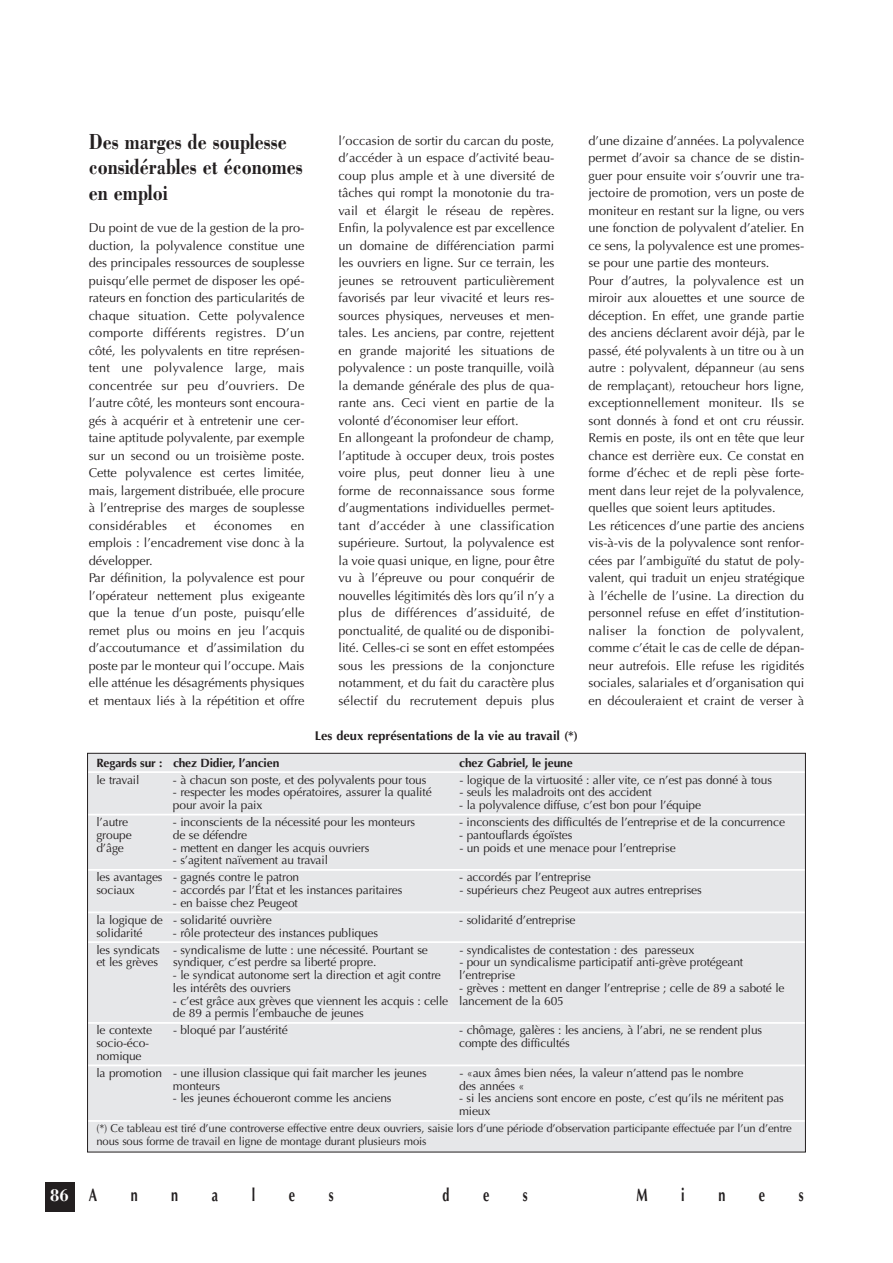
<style>
.page{position:relative;width:893px;height:1263px;background:#fff}
.page>*{position:absolute;margin:0;border:0;box-sizing:border-box;transform-origin:0 0}
.t1{font:700 22.5px/25.5px "Bodoni";color:#231f20;scale:.8 1}
.t2{font:700 18px "Optima";color:#231f20;scale:.7 1}
.t3{font:700 18px "Bodoni";color:#fff;scale:.85 1}
.t4{font:12.75px/17.5px "Optima";color:#231f20}
.t5{font:700 12.75px "Optima";color:#231f20}
.t6{font:12.75px "Optima";letter-spacing:.02em;color:#231f20}
.t7{font:12px/17px "Optima";letter-spacing:-.01em;color:#231f20}
.t8{font:700 12px "Optima";letter-spacing:-.01em;color:#231f20}
.t9{font:11.25px/12.8px "Optima";letter-spacing:-.01em;color:#231f20}
.s1{font-family:"Optima";color:#231f20}
</style>
<div class="page">
<div style="left:45px;top:1182px;width:29px;height:30px;background:#231f20"></div>
<div style="left:88px;top:754px;width:717px;height:398px;background:#e6e7e9"></div>
<hr style="left:88px;top:771px;width:717px;height:2px;background:#fff">
<hr style="left:88px;top:814px;width:717px;height:1px;background:#fff">
<hr style="left:88px;top:869px;width:717px;height:2px;background:#fff">
<hr style="left:88px;top:911px;width:717px;height:2px;background:#fff">
<hr style="left:88px;top:941px;width:717px;height:2px;background:#fff">
<hr style="left:88px;top:1022px;width:717px;height:2px;background:#fff">
<hr style="left:88px;top:1064px;width:717px;height:2px;background:#fff">
<hr style="left:88px;top:1120px;width:717px;height:2px;background:#fff">
<h1 class="t1" style="left:89px;top:128px;width:269px">Des marges de souplesse considérables et économes en emploi</h1>
<p class="t4" style="left:89px;top:220px;width:217px;text-align:justify">Du point de vue de la gestion de la pro&shy;duction, la polyvalence constitue une des principales ressources de souplesse puisqu’elle permet de disposer les opé&shy;rateurs en fonction des particularités de chaque situation. Cette polyvalence comporte différents registres. D’un côté, les polyvalents en titre représen&shy;tent une polyvalence large, mais concentrée sur peu d’ouvriers. De l’autre côté, les monteurs sont encoura&shy;gés à acquérir et à entretenir une cer&shy;taine aptitude polyvalente, par exemple sur un second ou un troisième poste.<br>Cette polyvalence est certes limitée, mais, largement distribuée, elle procure à l’entreprise des marges de souplesse considérables</p>
<p class="t4" style="left:186px;top:518px;width:12px">et</p>
<p class="t6" style="left:214px;top:520px;width:59px">économes</p>
<p class="t4" style="left:89px;top:518px;width:218px;text-indent:202px">en emplois : l’encadrement vise donc à la développer.<br>Par définition, la polyvalence est pour l’opérateur nettement plus exigeante que la tenue d’un poste, puisqu’elle remet plus ou moins en jeu l’acquis d’accoutumance et d’assimilation du poste par le monteur qui l’occupe. Mais elle atténue les désagréments physiques et mentaux liés à la répétition et offre</p>
<p class="t4" style="left:339px;top:133px;width:218px">l’occasion de sortir du carcan du poste, d’accéder à un espace d’activité beau&shy;coup plus ample et à une diversité de tâches qui rompt la monotonie du tra&shy;vail et élargit le réseau de repères.<br>Enfin, la polyvalence est par excellence un domaine de différenciation parmi les ouvriers en ligne. Sur ce terrain, les jeunes se retrouvent particulièrement favorisés par leur vivacité et leurs res&shy;sources physiques, nerveuses et men&shy;tales. Les anciens, par contre, rejettent en grande majorité les situations de polyvalence : un poste tranquille, voilà la demande générale des plus de qua&shy;rante ans. Ceci vient en partie de la volonté d’économiser leur effort.<br>En allongeant la profondeur de champ, l’aptitude à occuper deux, trois postes voire plus, peut donner lieu à une forme de reconnaissance sous forme d’augmentations individuelles permet&shy;tant d’accéder à une classification supérieure. Surtout, la polyvalence est la voie quasi unique, en ligne, pour être vu à l’épreuve ou pour conquérir de nouvelles légitimités dès lors qu’il n’y a plus de différences d’assiduité, de ponctualité, de qualité ou de disponibi&shy;lité. Celles-ci se sont en effet estompées sous les pressions de la conjoncture notamment, et du fait du caractère plus sélectif du recrutement depuis plus</p>
<p class="t4" style="left:588px;top:133px;width:217px">d’une dizaine d’années. La polyvalence permet d’avoir sa chance de se distin&shy;guer pour ensuite voir s’ouvrir une tra&shy;jectoire de promotion, vers un poste de moniteur en restant sur la ligne, ou vers une fonction de polyvalent d’atelier. En ce sens, la polyvalence est une promes&shy;se pour une partie des monteurs.<br>Pour d’autres, la polyvalence est un miroir aux alouettes et une source de déception. En effet, une grande partie des anciens déclarent avoir déjà, par le passé, été polyvalents à un titre ou à un autre : polyvalent, dépanneur (au sens de remplaçant), retoucheur hors ligne, exceptionnellement moniteur. Ils se sont donnés à fond et ont cru réussir.<br>Remis en poste, ils ont en tête que leur chance est derrière eux. Ce constat en forme d’échec et de repli pèse forte&shy;ment dans leur rejet de la polyvalence, quelles que soient leurs aptitudes.<br>Les réticences d’une partie des anciens vis-à-vis de la polyvalence sont renfor&shy;cées par l’ambiguïté du statut de poly&shy;valent, qui traduit un enjeu stratégique à l’échelle de l’usine. La direction du personnel refuse en effet d’institution&shy;naliser la fonction de polyvalent, comme c’était le cas de celle de dépan&shy;neur autrefois. Elle refuse les rigidités sociales, salariales et d’organisation qui en découleraient et craint de verser à</p>
<p class="t5" style="left:315px;top:730px;width:265px">Les deux représentations de la vie au travail (*)</p>
<p class="t8" style="left:96px;top:757px;width:184px">Regards sur : chez Didier, l’ancien</p>
<p class="t8" style="left:459px;top:757px;width:115px">chez Gabriel, le jeune</p>
<p class="t7" style="left:96px;top:772px;width:45px">le travail</p>
<p class="t7" style="left:173px;top:772px;width:255px">- à chacun son poste, et des polyvalents pour tous</p>
<p class="t7" style="left:459px;top:772px;width:314px">- logique de la virtuosité : aller vite, ce n’est pas donné à tous</p>
<p class="t7" style="left:173px;top:785px;width:260px">- respecter les modes opératoires, assurer la qualité</p>
<p class="t7" style="left:459px;top:785px;width:194px">- seuls les maladroits ont des accident</p>
<p class="t7" style="left:173px;top:798px;width:91px">pour avoir la paix</p>
<p class="t7" style="left:459px;top:798px;width:243px">- la polyvalence diffuse, c’est bon pour l’équipe</p>
<p class="t7" style="left:96px;top:815px;width:33px">l’autre</p>
<p class="t7" style="left:173px;top:815px;width:244px">- inconscients de la nécessité pour les monteurs</p>
<p class="t7" style="left:459px;top:815px;width:327px">- inconscients des difficultés de l’entreprise et de la concurrence</p>
<p class="t7" style="left:96px;top:827px;width:37px">groupe</p>
<p class="t7" style="left:173px;top:827px;width:76px">de se défendre</p>
<p class="t7" style="left:459px;top:827px;width:115px">- pantouflards égoïstes</p>
<p class="t7" style="left:96px;top:840px;width:29px">d’âge</p>
<p class="t7" style="left:173px;top:840px;width:198px">- mettent en danger les acquis ouvriers</p>
<p class="t7" style="left:459px;top:840px;width:218px">- un poids et une menace pour l’entreprise</p>
<p class="t7" style="left:96px;top:853px;width:233px;text-indent:77px">- s’agitent naïvement au travail les avantages - gagnés contre le patron</p>
<p class="t7" style="left:459px;top:870px;width:133px">- accordés par l’entreprise</p>
<p class="t7" style="left:96px;top:883px;width:40px">sociaux</p>
<p class="t7" style="left:173px;top:883px;width:231px">- accordés par l’État et les instances paritaires</p>
<p class="t7" style="left:459px;top:883px;width:244px">- supérieurs chez Peugeot aux autres entreprises</p>
<p class="t7" style="left:96px;top:895px;width:203px;text-indent:77px">- en baisse chez Peugeot la logique de - solidarité ouvrière</p>
<p class="t7" style="left:459px;top:912px;width:118px">- solidarité d’entreprise</p>
<p class="t7" style="left:96px;top:925px;width:48px">solidarité</p>
<p class="t7" style="left:96px;top:925px;width:333px;text-indent:77px">- rôle protecteur des instances publiques<br>les syndicats - syndicalisme de lutte : une nécessité. Pourtant se</p>
<p class="t7" style="left:459px;top:942px;width:236px">- syndicalistes de contestation : des paresseux</p>
<p class="t7" style="left:96px;top:955px;width:282px">et les grèves syndiquer, c’est perdre sa liberté propre.</p>
<p class="t7" style="left:459px;top:955px;width:285px">- pour un syndicalisme participatif anti-grève protégeant</p>
<p class="t7" style="left:173px;top:968px;width:269px">- le syndicat autonome sert la direction et agit contre</p>
<p class="t7" style="left:459px;top:968px;width:57px">l’entreprise</p>
<p class="t7" style="left:173px;top:980px;width:119px">les intérêts des ouvriers</p>
<p class="t7" style="left:459px;top:980px;width:327px">- grèves : mettent en danger l’entreprise ; celle de 89 a saboté le</p>
<p class="t7" style="left:173px;top:995px;width:392px;line-height:12.8px">- c’est grâce aux grèves que viennent les acquis : celle lancement de la 605 de 89 a permis l’embauche de jeunes</p>
<p class="t7" style="left:96px;top:1023px;width:57px">le contexte</p>
<p class="t7" style="left:173px;top:1023px;width:116px">- bloqué par l’austérité</p>
<p class="t7" style="left:459px;top:1023px;width:304px">- chômage, galères : les anciens, à l’abri, ne se rendent plus</p>
<p class="t7" style="left:96px;top:1036px;width:54px">socio-éco-</p>
<p class="t7" style="left:459px;top:1036px;width:112px">compte des difficultés</p>
<p class="t7" style="left:96px;top:1048px;width:332px">nomique<br>la promotion - une illusion classique qui fait marcher les jeunes</p>
<p class="t7" style="left:459px;top:1065px;width:286px">- «aux âmes bien nées, la valeur n’attend pas le nombre</p>
<p class="t7" style="left:173px;top:1078px;width:49px">monteurs</p>
<p class="t7" style="left:459px;top:1078px;width:67px">des années «</p>
<p class="t7" style="left:173px;top:1091px;width:220px">- les jeunes échoueront comme les anciens</p>
<p class="t7" style="left:459px;top:1093px;width:326px;line-height:12.8px">- si les anciens sont encore en poste, c’est qu’ils ne méritent pas mieux</p>
<p class="t9" style="left:96px;top:1123px;width:697px">(*) Ce tableau est tiré d’une controverse effective entre deux ouvriers, saisie lors d’une période d’observation participante effectuée par l’un d’entre nous sous forme de travail en ligne de montage durant plusieurs mois</p>
<h2 class="t3" style="left:50px;top:1184px;width:57px">86 <span class="s1">A</span></h2>
<h2 class="t2" style="left:131px;top:1188px;width:12px">n</h2>
<h2 class="t2" style="left:171px;top:1188px;width:12px">n</h2>
<h2 class="t2" style="left:212px;top:1188px;width:11px">a</h2>
<h2 class="t2" style="left:252px;top:1188px;width:7px">l</h2>
<h2 class="t2" style="left:289px;top:1188px;width:10px">e</h2>
<h2 class="t2" style="left:329px;top:1188px;width:9px">s</h2>
<h2 class="t2" style="left:442px;top:1188px;width:12px">d</h2>
<h2 class="t2" style="left:483px;top:1188px;width:10px">e</h2>
<h2 class="t2" style="left:523px;top:1188px;width:9px">s</h2>
<h2 class="t2" style="left:636px;top:1188px;width:18px">M</h2>
<h2 class="t2" style="left:681px;top:1188px;width:7px">i</h2>
<h2 class="t2" style="left:718px;top:1188px;width:12px">n</h2>
<h2 class="t2" style="left:759px;top:1188px;width:10px">e</h2>
<h2 class="t2" style="left:799px;top:1188px;width:9px">s</h2>
</div>
